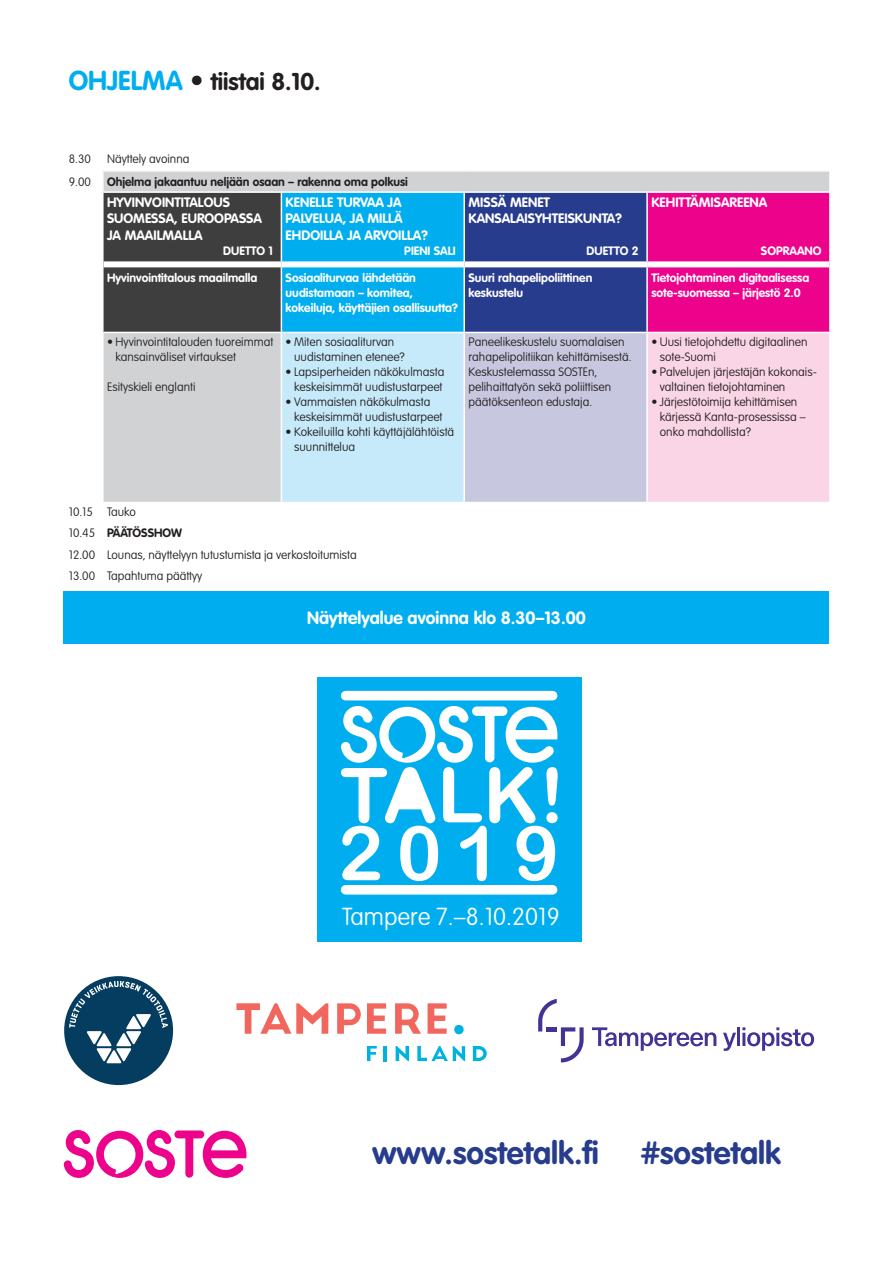
<style>
.page{position:relative;width:893px;height:1263px;background:#fff}
.page>*{position:absolute;margin:0;border:0;box-sizing:border-box;transform-origin:0 0}
.Ots1b{font:700 31.5px "VAG Rounded Std";color:#273c8d}
.Leipis{font:100 24.3px "VAG Rounded Std";color:#fff}
.Otsikko1{font:700 24px "VAG Rounded Std";color:#231f20}
.Taulukko{font:700 17.55px "VAG Rounded Std";color:#fff}
.TauluNega{font:700 13.5px/16.5px "VAG Rounded Std";color:#fff}
.Taulukko-2{font:100 12px/15px "VAG Rounded Std";color:#231f20}
.TauluBold{font:700 12px/15px "VAG Rounded Std";color:#fff}
.TauluBold-2{font:700 12px "VAG Rounded Std";color:#231f20}
.TauluHuone{font:700 12px "VAG Rounded Std";color:#fff}
.s1{font-size:27px;color:#00aeef}
.s2{font-size:27px}
</style>
<div class="page">
<svg style="left:428px;top:1003px;width:19px;height:31px"></svg>
<svg style="left:236px;top:1003px;width:92px;height:31px"></svg>
<svg style="left:337px;top:1003px;width:24px;height:31px"></svg>
<svg style="left:367px;top:1003px;width:19px;height:31px"></svg>
<svg style="left:395px;top:1003px;width:26px;height:31px"></svg>
<svg style="left:367px;top:1046px;width:10px;height:15px"></svg>
<hr style="left:384px;top:1046px;width:3px;height:15px;background:#00b2de">
<svg style="left:396px;top:1046px;width:13px;height:15px"></svg>
<svg style="left:473px;top:1046px;width:14px;height:15px"></svg>
<svg style="left:417px;top:1046px;width:48px;height:15px"></svg>
<div style="left:454px;top:1025px;width:10px;height:9px;background:#00b2de;border-radius:50%"></div>
<div style="left:64px;top:591px;width:765px;height:52px;background:#00aeef"></div>
<div style="left:174px;top:1130px;width:30px;height:8px;background:#ed028c;border-radius:4px"></div>
<svg style="left:203px;top:1131px;width:43px;height:47px"></svg>
<div style="left:185px;top:1132px;width:8px;height:46px;background:#ed028c;border-radius:4px"></div>
<svg style="left:64px;top:1130px;width:111px;height:48px"></svg>
<div style="left:103px;top:332px;width:178px;height:170px;background:#d1d2d4"></div>
<div style="left:281px;top:332px;width:183px;height:170px;background:#c6eafa"></div>
<div style="left:464px;top:332px;width:183px;height:170px;background:#c7c7df"></div>
<div style="left:647px;top:332px;width:183px;height:170px;background:#fad5e5"></div>
<svg style="left:103px;top:172px;width:726px;height:160px;background:#655c9a"></svg>
<hr style="left:103px;top:191px;width:178px;height:2px;background:#fff">
<hr style="left:102px;top:193px;width:2px;height:71px;background:#fff">
<hr style="left:281px;top:191px;width:183px;height:2px;background:#fff">
<hr style="left:281px;top:193px;width:1px;height:68px;background:#fff">
<hr style="left:464px;top:191px;width:183px;height:2px;background:#fff">
<hr style="left:463px;top:193px;width:2px;height:68px;background:#fff">
<hr style="left:647px;top:191px;width:184px;height:2px;background:#fff">
<hr style="left:646px;top:193px;width:2px;height:68px;background:#fff">
<hr style="left:64px;top:264px;width:40px;height:1px;background:#fff">
<hr style="left:102px;top:265px;width:2px;height:67px;background:#fff">
<hr style="left:281px;top:267px;width:1px;height:65px;background:#fff">
<hr style="left:463px;top:267px;width:2px;height:65px;background:#fff">
<hr style="left:646px;top:267px;width:2px;height:65px;background:#fff">
<hr style="left:103px;top:332px;width:178px;height:1px;background:#fff">
<hr style="left:102px;top:333px;width:2px;height:169px;background:#fff">
<hr style="left:281px;top:332px;width:183px;height:1px;background:#fff">
<hr style="left:281px;top:333px;width:1px;height:169px;background:#fff">
<hr style="left:464px;top:332px;width:183px;height:1px;background:#fff">
<hr style="left:463px;top:333px;width:2px;height:169px;background:#fff">
<hr style="left:647px;top:332px;width:184px;height:1px;background:#fff">
<hr style="left:646px;top:333px;width:2px;height:169px;background:#fff">
<hr style="left:829px;top:333px;width:2px;height:169px;background:#fff">
<div style="left:104px;top:261px;width:177px;height:6px;background:#fff"></div>
<div style="left:281px;top:261px;width:183px;height:6px;background:#fff"></div>
<div style="left:464px;top:261px;width:183px;height:6px;background:#fff"></div>
<div style="left:647px;top:261px;width:182px;height:6px;background:#fff"></div>
<div style="left:317px;top:678px;width:265px;height:264px;background:#00aeef"></div>
<svg style="left:341px;top:706px;width:217px;height:175px"></svg>
<div style="left:346px;top:691px;width:207px;height:9px;background:#fff"></div>
<div style="left:346px;top:885px;width:207px;height:9px;background:#fff"></div>
<svg style="left:538px;top:999px;width:46px;height:63px"></svg>
<svg style="left:592px;top:1027px;width:124px;height:24px"></svg>
<svg style="left:723px;top:1033px;width:13px;height:18px"></svg>
<hr style="left:737px;top:1027px;width:3px;height:19px;background:#423494">
<svg style="left:742px;top:1027px;width:72px;height:24px"></svg>
<svg style="left:64px;top:976px;width:109px;height:109px"></svg>
<p class="Otsikko1" style="left:69px;top:67px;width:253px"><span class="s1">OHJELMA</span> <span class="s2">•</span> tiistai 8.10.</p>
<p class="Taulukko-2" style="left:69px;top:152px;width:24px">8.30</p>
<p class="Taulukko-2" style="left:107px;top:152px;width:84px">Näyttely avoinna</p>
<p class="Taulukko-2" style="left:69px;top:175px;width:24px">9.00</p>
<p class="TauluBold-2" style="left:107px;top:175px;width:302px">Ohjelma jakaantuu neljään osaan – rakenna oma polkusi</p>
<p class="TauluNega" style="left:107px;top:194px;width:156px">HYVINVOINTITALOUS<br>SUOMESSA, EUROOPASSA<br>JA MAAILMALLA</p>
<p class="TauluHuone" style="left:223px;top:243px;width:51px">DUETTO 1</p>
<p class="TauluNega" style="left:286px;top:194px;width:144px">KENELLE TURVAA JA<br>PALVELUA, JA MILLÄ<br>EHDOILLA JA ARVOILLA?</p>
<p class="TauluHuone" style="left:404px;top:243px;width:53px">PIENI SALI</p>
<p class="TauluNega" style="left:468px;top:194px;width:83px">MISSÄ MENET</p>
<p class="TauluNega" style="left:468px;top:211px;width:155px">KANSALAISYHTEISKUNTA?</p>
<p class="TauluHuone" style="left:586px;top:243px;width:54px">DUETTO 2</p>
<p class="TauluNega" style="left:651px;top:194px;width:117px">KEHITTÄMISAREENA</p>
<p class="TauluHuone" style="left:761px;top:243px;width:62px">SOPRAANO</p>
<p class="TauluBold" style="left:107px;top:271px;width:152px">Hyvinvointitalous maailmalla</p>
<p class="TauluBold" style="left:286px;top:271px;width:174px">Sosiaaliturvaa lähdetään uudistamaan – komitea, kokeiluja, käyttäjien osallisuutta?</p>
<p class="TauluBold" style="left:468px;top:271px;width:125px">Suuri rahapelipoliittinen keskustelu</p>
<p class="TauluBold" style="left:651px;top:271px;width:159px">Tietojohtaminen digitaalisessa</p>
<p class="TauluBold" style="left:651px;top:286px;width:151px">sote-suomessa – järjestö 2.0</p>
<p class="Taulukko-2" style="left:116px;top:335px;width:159px;text-indent:-9px">• Hyvinvointitalouden tuoreimmat kansainväliset virtaukset</p>
<p class="Taulukko-2" style="left:107px;top:380px;width:90px">Esityskieli englanti</p>
<p class="Taulukko-2" style="left:294px;top:335px;width:112px;text-indent:-9px">• Miten sosiaaliturvan uudistaminen etenee?</p>
<p class="Taulukko-2" style="left:286px;top:365px;width:160px;text-align:center">• Lapsiperheiden näkökulmasta keskeisimmät uudistustarpeet</p>
<p class="Taulukko-2" style="left:294px;top:395px;width:150px;text-indent:-9px">• Vammaisten näkökulmasta keskeisimmät uudistustarpeet</p>
<p class="Taulukko-2" style="left:294px;top:425px;width:162px;text-indent:-9px">• Kokeiluilla kohti käyttäjälähtöistä suunnittelua</p>
<p class="Taulukko-2" style="left:468px;top:335px;width:165px">Paneelikeskustelu suomalaisen rahapelipolitiikan kehittämisestä.<br>Keskustelemassa SOSTEn, pelihaittatyön sekä poliittisen päätöksenteon edustaja.</p>
<p class="Taulukko-2" style="left:660px;top:335px;width:149px;text-indent:-9px">• Uusi tietojohdettu digitaalinen sote-Suomi</p>
<p class="Taulukko-2" style="left:660px;top:365px;width:159px;text-indent:-9px">• Palvelujen järjestäjän kokonais&shy;valtainen tietojohtaminen</p>
<p class="Taulukko-2" style="left:660px;top:395px;width:147px;text-indent:-9px">• Järjestötoimija kehittämisen kärjessä Kanta-prosessissa – onko mahdollista?</p>
<p class="Taulukko-2" style="left:69px;top:505px;width:26px">10.15</p>
<p class="Taulukko-2" style="left:107px;top:505px;width:30px">Tauko</p>
<p class="Taulukko-2" style="left:69px;top:526px;width:28px">10.45</p>
<p class="TauluBold-2" style="left:107px;top:526px;width:77px">PÄÄTÖSSHOW</p>
<p class="Taulukko-2" style="left:69px;top:547px;width:28px">12.00</p>
<p class="Taulukko-2" style="left:107px;top:547px;width:251px">Lounas, näyttelyyn tutustumista ja verkostoitumista</p>
<p class="Taulukko-2" style="left:69px;top:568px;width:28px">13.00</p>
<p class="Taulukko-2" style="left:107px;top:568px;width:97px">Tapahtuma päättyy</p>
<p class="Taulukko" style="left:307px;top:607px;width:280px">Näyttelyalue avoinna klo 8.30–13.00</p>
<p class="Leipis" style="left:342px;top:902px;width:219px">Tampere 7.–8.10.2019</p>
<p class="Ots1b" style="left:372px;top:1135px;width:228px">www.sostetalk.fi</p>
<p class="Ots1b" style="left:641px;top:1135px;width:141px">#sostetalk</p>
</div>
